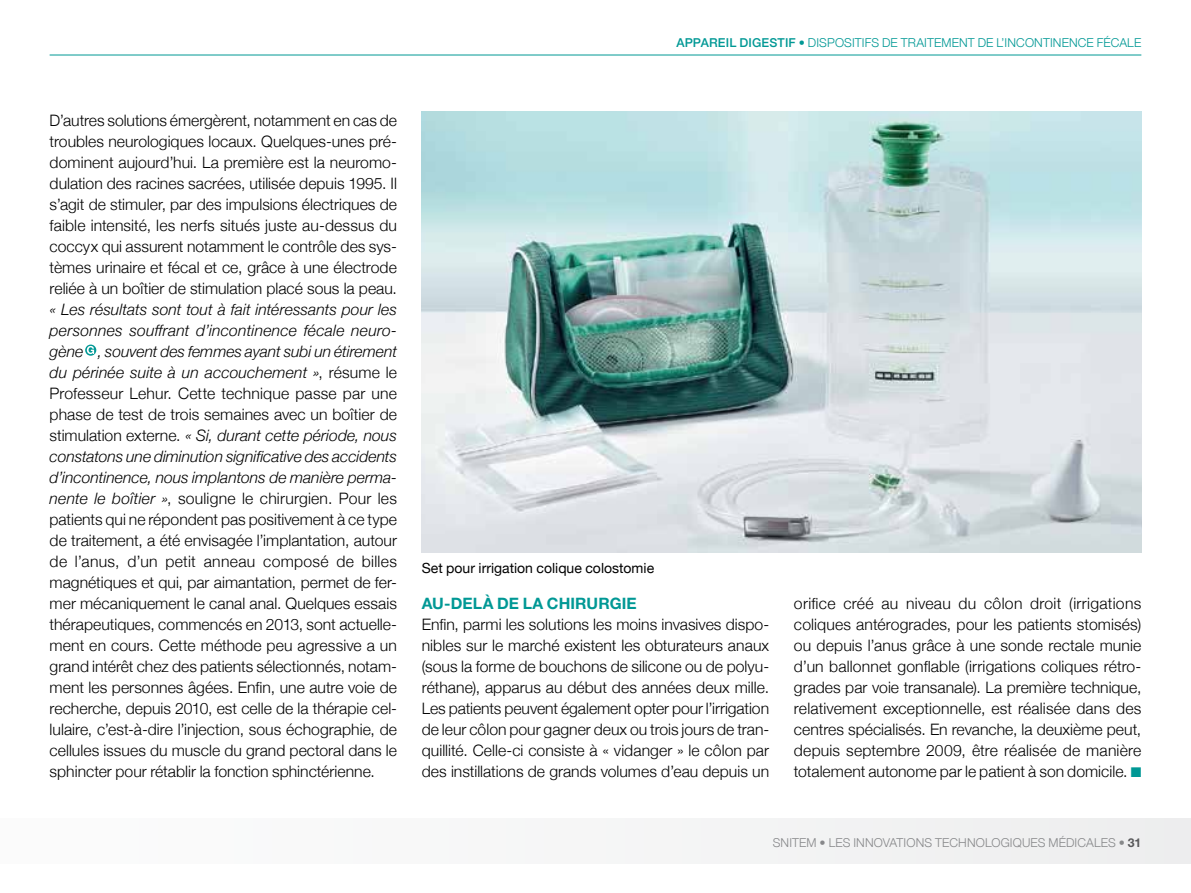
<style>
.page{position:relative;width:1191px;height:893px;background:#fff}
.page>*{position:absolute;margin:0;border:0;box-sizing:border-box;transform-origin:0 0}
.t1{font:300 15.75px/21px "Helvetica Neue";color:#000;text-align:justify}
.t2{font:700 15.75px "Helvetica Neue";letter-spacing:.005em;color:#009895}
.t3{font:14px "Helvetica Neue";color:#000}
.t4{font:300 12.25px "Helvetica Neue";letter-spacing:.015em;color:#009895}
.t5{font:300 12.25px "Helvetica Neue";letter-spacing:.015em;color:#87888a}
.s1{font-weight:500}
.s2{font-style:italic}
.s3{color:#009895}
.s4{font-weight:700;color:#58585a}
</style>
<div class="page">
<svg style="left:85px;top:345px;width:11px;height:11px"></svg>
<svg style="left:87px;top:346px;width:7px;height:8px"></svg>
<div style="left:0;top:819px;width:1191px;height:44px;background:#f6f6f6"></div>
<hr style="left:50px;top:55px;width:1091px;height:1px;background:#009895">
<img style="left:422px;top:111px;width:719px;height:441px">
<p class="t4" style="left:676px;top:32px;width:466px"><span class="s1">APPAREIL DIGESTIF •</span> DISPOSITIFS DE TRAITEMENT DE L’INCONTINENCE FÉCALE</p>
<p class="t1" style="left:50px;top:109px;width:349px">D’autres solutions émergèrent, notamment en cas de troubles neurologiques locaux. Quelques-unes pré&shy;dominent aujourd’hui. La première est la neuromo&shy;dulation des racines sacrées, utilisée depuis 1995. Il s’agit de stimuler, par des impulsions électriques de faible intensité, les nerfs situés juste au-dessus du coccyx qui assurent notamment le contrôle des sys&shy;tèmes urinaire et fécal et ce, grâce à une électrode reliée à un boîtier de stimulation placé sous la peau.</p>
<p class="t1" style="left:50px;top:298px;width:349px"><span class="s2">« Les résultats sont tout à fait intéressants pour les personnes souffrant d’incontinence fécale neuro&shy;gène , souvent des femmes ayant subi un étirement du périnée suite à un accouchement »</span>, résume le Professeur Lehur. Cette technique passe par une phase de test de trois semaines avec un boîtier de stimulation externe. <span class="s2">« Si, durant cette période, nous constatons une diminution significative des accidents d’incontinence, nous implantons de manière perma&shy;nente le boîtier »</span>, souligne le chirurgien. Pour les patients qui ne répondent pas positivement à ce type de traitement, a été envisagée l’implantation, autour de l’anus, d’un petit anneau composé de billes magnétiques et qui, par aimantation, permet de fer&shy;mer mécaniquement le canal anal. Quelques essais thérapeutiques, commencés en 2013, sont actuelle&shy;ment en cours. Cette méthode peu agressive a un grand intérêt chez des patients sélectionnés, notam&shy;ment les personnes âgées. Enfin, une autre voie de recherche, depuis 2010, est celle de la thérapie cel&shy;lulaire, c’est-à-dire l’injection, sous échographie, de cellules issues du muscle du grand pectoral dans le sphincter pour rétablir la fonction sphinctérienne.</p>
<p class="t3" style="left:422px;top:558px;width:234px">Set pour irrigation colique colostomie</p>
<p class="t2" style="left:422px;top:594px;width:216px">AU-DELÀ DE LA CHIRURGIE</p>
<p class="t1" style="left:422px;top:613px;width:349px">Enfin, parmi les solutions les moins invasives dispo&shy;nibles sur le marché existent les obturateurs anaux (sous la forme de bouchons de silicone ou de polyu&shy;réthane), apparus au début des années deux mille.<br>Les patients peuvent également opter pour l’irrigation de leur côlon pour gagner deux ou trois jours de tran&shy;quillité. Celle-ci consiste à « vidanger » le côlon par des instillations de grands volumes d’eau depuis un</p>
<p class="t1" style="left:794px;top:592px;width:349px">orifice créé au niveau du côlon droit (irrigations coliques antérogrades, pour les patients stomisés) ou depuis l’anus grâce à une sonde rectale munie d’un ballonnet gonflable (irrigations coliques rétro&shy;grades par voie transanale). La première technique, relativement exceptionnelle, est réalisée dans des centres spécialisés. En revanche, la deuxième peut, depuis septembre 2009, être réalisée de manière totalement autonome par le patient à son domicile. <span class="s3">■</span></p>
<p class="t5" style="left:772px;top:833px;width:370px">SNITEM • LES INNOVATIONS TECHNOLOGIQUES MÉDICALES • <span class="s4">31</span></p>
</div>
